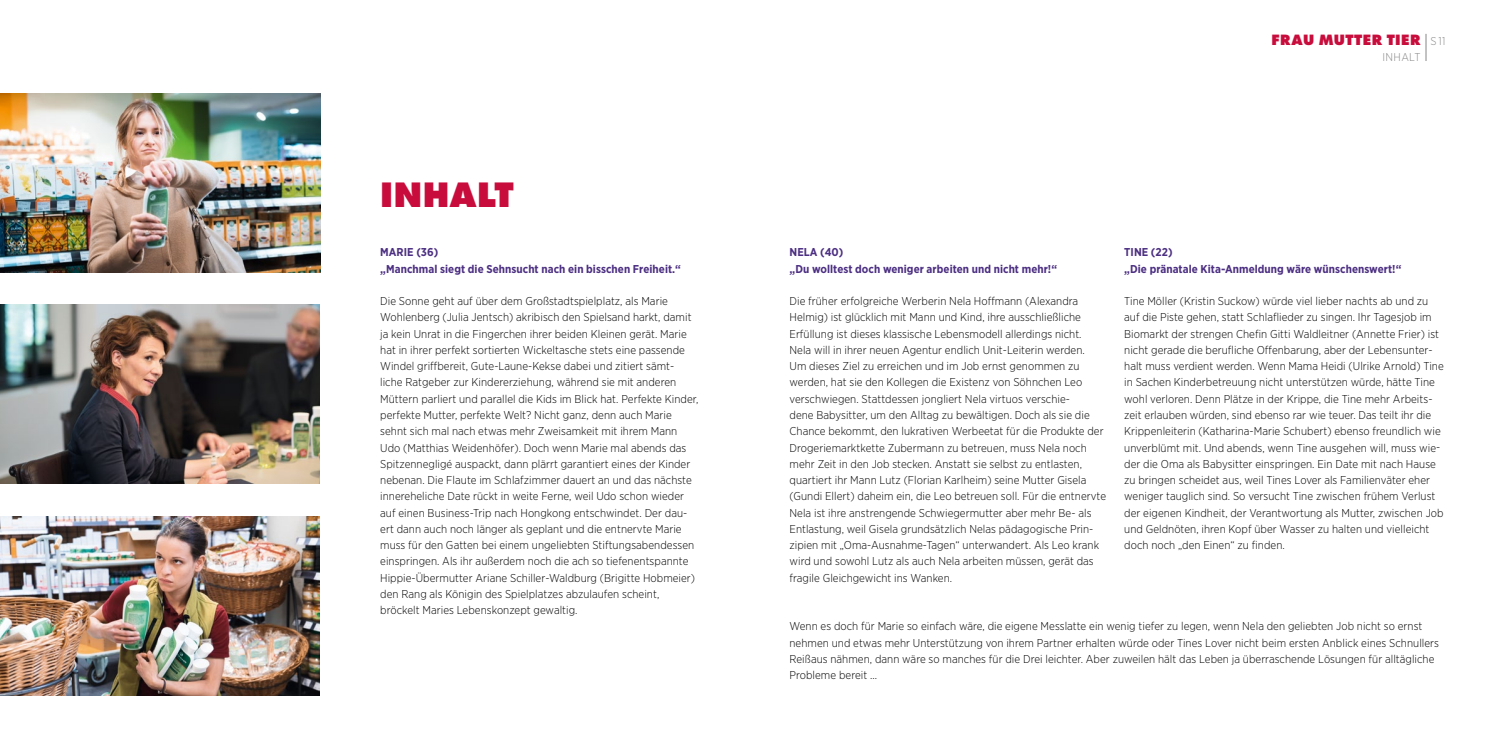
<style>
.page{position:relative;width:1489px;height:745px;background:#fff}
.page>*{position:absolute;margin:0;border:0;box-sizing:border-box;transform-origin:0 0}
.t1{font:800 32.5px "Futura";letter-spacing:.015em;color:#c80d3c}
.t2{font:800 13.75px "Futura";letter-spacing:.025em;color:#c80d3c}
.t3{font:300 11.38px/16.2px "Gotham Narrow";letter-spacing:.005em;color:#000}
.t4{font:700 11.38px/16.2px "Gotham Narrow";letter-spacing:.005em;color:#4c2f82}
.t5{font:300 11.25px "Gotham Narrow";letter-spacing:.035em;color:#868786}
.s1{font-family:"Gotham Narrow";font-weight:300;font-size:11.25px;color:#868786}
</style>
<div class="page">
<img style="left:0;top:304px;width:320px;height:179px">
<img style="left:0;top:93px;width:320px;height:179px">
<img style="left:0;top:516px;width:319px;height:178px">
<svg style="left:1425px;top:34px;width:1px;height:27px"></svg>
<h1 class="t1" style="left:380px;top:175px;width:135px">INHALT</h1>
<p class="t4" style="left:380px;top:244px;width:302px">MARIE (36)<br>„Manchmal siegt die Sehnsucht nach ein bisschen Freiheit.“</p>
<p class="t3" style="left:380px;top:292px;width:319px">Die Sonne geht auf über dem Großstadtspielplatz, als Marie Wohlenberg (Julia Jentsch) akribisch den Spielsand harkt, damit ja kein Unrat in die Fingerchen ihrer beiden Kleinen gerät. Marie hat in ihrer perfekt sortierten Wickeltasche stets eine passende Windel griffbereit, Gute-Laune-Kekse dabei und zitiert sämt&shy;liche Ratgeber zur Kindererziehung, während sie mit anderen Müttern parliert und parallel die Kids im Blick hat. Perfekte Kinder, perfekte Mutter, perfekte Welt? Nicht ganz, denn auch Marie sehnt sich mal nach etwas mehr Zweisamkeit mit ihrem Mann Udo (Matthias Weidenhöfer). Doch wenn Marie mal abends das Spitzennegligé auspackt, dann plärrt garantiert eines der Kinder nebenan. Die Flaute im Schlafzimmer dauert an und das nächste innereheliche Date rückt in weite Ferne, weil Udo schon wieder auf einen Business-Trip nach Hongkong entschwindet. Der dau&shy;ert dann auch noch länger als geplant und die entnervte Marie muss für den Gatten bei einem ungeliebten Stiftungsabendessen einspringen. Als ihr außerdem noch die ach so tiefenentspannte Hippie-Übermutter Ariane Schiller-Waldburg (Brigitte Hobmeier) den Rang als Königin des Spielplatzes abzulaufen scheint, bröckelt Maries Lebenskonzept gewaltig.</p>
<p class="t2" style="left:1271px;top:31px;width:175px">FRAU MUTTER TIER <span class="s1">S 11</span></p>
<p class="t5" style="left:1382px;top:50px;width:40px">INHALT</p>
<p class="t4" style="left:789px;top:244px;width:269px">NELA (40)<br>„Du wolltest doch weniger arbeiten und nicht mehr!“</p>
<p class="t3" style="left:789px;top:292px;width:318px">Die früher erfolgreiche Werberin Nela Hoffmann (Alexandra Helmig) ist glücklich mit Mann und Kind, ihre ausschließliche Erfüllung ist dieses klassische Lebensmodell allerdings nicht.<br>Nela will in ihrer neuen Agentur endlich Unit-Leiterin werden.<br>Um dieses Ziel zu erreichen und im Job ernst genommen zu werden, hat sie den Kollegen die Existenz von Söhnchen Leo verschwiegen. Stattdessen jongliert Nela virtuos verschie-<br>dene Babysitter, um den Alltag zu bewältigen. Doch als sie die Chance bekommt, den lukrativen Werbeetat für die Produkte der Drogeriemarktkette Zubermann zu betreuen, muss Nela noch mehr Zeit in den Job stecken. Anstatt sie selbst zu entlasten, quartiert ihr Mann Lutz (Florian Karlheim) seine Mutter Gisela (Gundi Ellert) daheim ein, die Leo betreuen soll. Für die entnervte Nela ist ihre anstrengende Schwiegermutter aber mehr Be- als Entlastung, weil Gisela grundsätzlich Nelas pädagogische Prin&shy;zipien mit „Oma-Ausnahme-Tagen“ unterwandert. Als Leo krank wird und sowohl Lutz als auch Nela arbeiten müssen, gerät das fragile Gleichgewicht ins Wanken.</p>
<p class="t4" style="left:1124px;top:244px;width:279px">TINE (22)<br>„Die pränatale Kita-Anmeldung wäre wünschenswert!“</p>
<p class="t3" style="left:1124px;top:292px;width:321px">Tine Möller (Kristin Suckow) würde viel lieber nachts ab und zu auf die Piste gehen, statt Schlaflieder zu singen. Ihr Tagesjob im Biomarkt der strengen Chefin Gitti Waldleitner (Annette Frier) ist nicht gerade die berufliche Offenbarung, aber der Lebensunter&shy;halt muss verdient werden. Wenn Mama Heidi (Ulrike Arnold) Tine in Sachen Kinderbetreuung nicht unterstützen würde, hätte Tine wohl verloren. Denn Plätze in der Krippe, die Tine mehr Arbeits&shy;zeit erlauben würden, sind ebenso rar wie teuer. Das teilt ihr die Krippenleiterin (Katharina-Marie Schubert) ebenso freundlich wie unverblümt mit. Und abends, wenn Tine ausgehen will, muss wie&shy;der die Oma als Babysitter einspringen. Ein Date mit nach Hause zu bringen scheidet aus, weil Tines Lover als Familienväter eher weniger tauglich sind. So versucht Tine zwischen frühem Verlust der eigenen Kindheit, der Verantwortung als Mutter, zwischen Job und Geldnöten, ihren Kopf über Wasser zu halten und vielleicht doch noch „den Einen“ zu finden.</p>
<p class="t3" style="left:789px;top:617px;width:651px">Wenn es doch für Marie so einfach wäre, die eigene Messlatte ein wenig tiefer zu legen, wenn Nela den geliebten Job nicht so ernst nehmen und etwas mehr Unterstützung von ihrem Partner erhalten würde oder Tines Lover nicht beim ersten Anblick eines Schnullers Reißaus nähmen, dann wäre so manches für die Drei leichter. Aber zuweilen hält das Leben ja überraschende Lösungen für alltägliche Probleme bereit ...</p>
</div>
